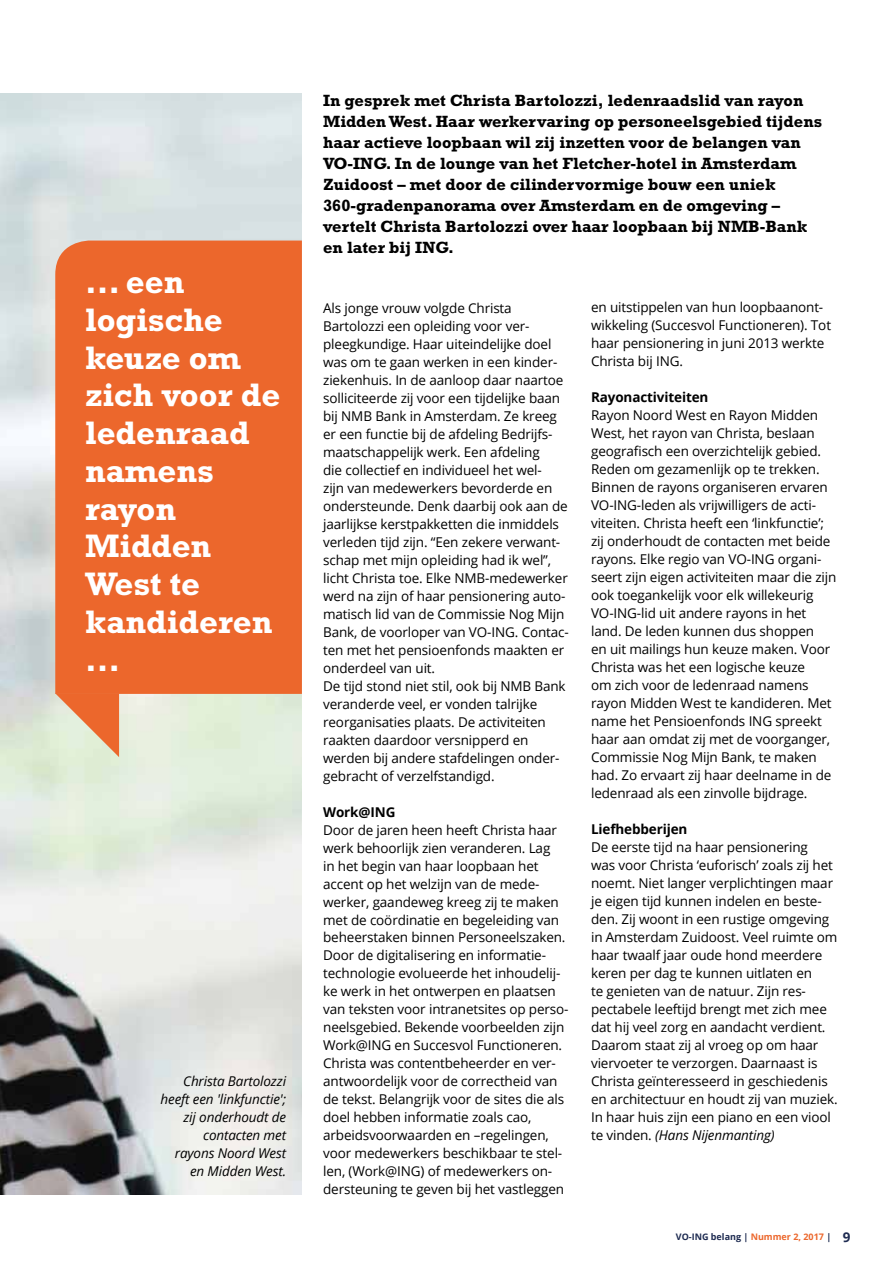
<style>
.page{position:relative;width:893px;height:1263px;background:#fff}
.page>*{position:absolute;margin:0;border:0;box-sizing:border-box;transform-origin:0 0}
.t1{font:700 33px/37.7px "Rockwell";color:#fff}
.t2{font:700 16.5px/21px "Rockwell";color:#000}
.t3{font:13.5px/18px "Open Sans";letter-spacing:-.01em;color:#000}
.t4{font:italic 13.5px/18px "Open Sans";letter-spacing:-.01em;color:#000;text-align:right}
.t5{font:700 13.5px "Open Sans";letter-spacing:-.01em;color:#000}
.t6{font:700 9px "Open Sans";color:#1e2b51}
.s1{font-style:italic}
.s2{color:#ec672c}
.s3{font-size:13.5px}
</style>
<div class="page">
<img style="left:0;top:94px;width:302px;height:1101px">
<div style="left:55px;top:241px;width:247px;height:453px;background:#ec672c"></div>
<svg style="left:55px;top:693px;width:64px;height:64px;background:#e6aa82"></svg>
<h1 class="t1" style="left:85px;top:263px;width:197px">... een logische keuze om zich voor de ledenraad namens rayon<br>Midden<br>West te kandideren ...</h1>
<p class="t4" style="left:161px;top:1072px;width:127px">Christa Bartolozzi heeft een 'linkfunctie'; zij onderhoudt de contacten met rayons Noord West en Midden West.</p>
<p class="t2" style="left:323px;top:90px;width:500px">In gesprek met Christa Bartolozzi, ledenraadslid van rayon Midden West. Haar werkervaring op personeelsgebied tijdens haar actieve loopbaan wil zij inzetten voor de belangen van VO-ING. In de lounge van het Fletcher-hotel in Amsterdam Zuidoost – met door de cilindervormige bouw een uniek 360-gradenpanorama over Amsterdam en de omgeving – vertelt Christa Bartolozzi over haar loopbaan bij NMB-Bank en later bij ING.</p>
<p class="t3" style="left:323px;top:298px;width:247px">Als jonge vrouw volgde Christa Bartolozzi een opleiding voor ver&shy;pleegkundige. Haar uiteindelijke doel was om te gaan werken in een kinder&shy;ziekenhuis. In de aanloop daar naartoe solliciteerde zij voor een tijdelijke baan bij NMB Bank in Amsterdam. Ze kreeg er een functie bij de afdeling Bedrijfs&shy;maatschappelijk werk. Een afdeling<br>die collectief en individueel het wel-<br>zijn van medewerkers bevorderde en ondersteunde. Denk daarbij ook aan de jaarlijkse kerstpakketten die inmiddels verleden tijd zijn. “Een zekere verwant&shy;schap met mijn opleiding had ik wel”, licht Christa toe. Elke NMB-medewerker werd na zijn of haar pensionering auto&shy;matisch lid van de Commissie Nog Mijn Bank, de voorloper van VO-ING. Contac&shy;ten met het pensioenfonds maakten er onderdeel van uit.<br>De tijd stond niet stil, ook bij NMB Bank veranderde veel, er vonden talrijke reorganisaties plaats. De activiteiten raakten daardoor versnipperd en werden bij andere stafdelingen onder&shy;gebracht of verzelfstandigd.</p>
<p class="t5" style="left:323px;top:802px;width:74px">Work@ING</p>
<p class="t3" style="left:323px;top:820px;width:247px">Door de jaren heen heeft Christa haar werk behoorlijk zien veranderen. Lag<br>in het begin van haar loopbaan het accent op het welzijn van de mede&shy;werker, gaandeweg kreeg zij te maken met de coördinatie en begeleiding van beheerstaken binnen Personeelszaken.<br>Door de digitalisering en informatie&shy;technologie evolueerde het inhoudelij&shy;ke werk in het ontwerpen en plaatsen van teksten voor intranetsites op perso&shy;neelsgebied. Bekende voorbeelden zijn Work@ING en Succesvol Functioneren.<br>Christa was contentbeheerder en ver&shy;antwoordelijk voor de correctheid van de tekst. Belangrijk voor de sites die als doel hebben informatie zoals cao, arbeidsvoorwaarden en –regelingen, voor medewerkers beschikbaar te stel&shy;len, (Work@ING) of medewerkers on&shy;dersteuning te geven bij het vastleggen</p>
<p class="t3" style="left:591px;top:298px;width:241px">en uitstippelen van hun loopbaanont&shy;wikkeling (Succesvol Functioneren). Tot haar pensionering in juni 2013 werkte Christa bij ING.</p>
<p class="t5" style="left:591px;top:388px;width:119px">Rayonactiviteiten</p>
<p class="t3" style="left:591px;top:406px;width:247px">Rayon Noord West en Rayon Midden West, het rayon van Christa, beslaan geografisch een overzichtelijk gebied.<br>Reden om gezamenlijk op te trekken.<br>Binnen de rayons organiseren ervaren VO-ING-leden als vrijwilligers de acti&shy;viteiten. Christa heeft een ‘linkfunctie’; zij onderhoudt de contacten met beide rayons. Elke regio van VO-ING organi&shy;seert zijn eigen activiteiten maar die zijn ook toegankelijk voor elk willekeurig VO-ING-lid uit andere rayons in het land. De leden kunnen dus shoppen<br>en uit mailings hun keuze maken. Voor Christa was het een logische keuze<br>om zich voor de ledenraad namens rayon Midden West te kandideren. Met name het Pensioenfonds ING spreekt haar aan omdat zij met de voorganger, Commissie Nog Mijn Bank, te maken had. Zo ervaart zij haar deelname in de ledenraad als een zinvolle bijdrage.</p>
<p class="t5" style="left:591px;top:820px;width:98px">Liefhebberijen</p>
<p class="t3" style="left:591px;top:838px;width:248px">De eerste tijd na haar pensionering<br>was voor Christa ‘euforisch’ zoals zij het noemt. Niet langer verplichtingen maar je eigen tijd kunnen indelen en beste&shy;den. Zij woont in een rustige omgeving in Amsterdam Zuidoost. Veel ruimte om haar twaalf jaar oude hond meerdere keren per dag te kunnen uitlaten en<br>te genieten van de natuur. Zijn res&shy;pectabele leeftijd brengt met zich mee dat hij veel zorg en aandacht verdient.<br>Daarom staat zij al vroeg op om haar viervoeter te verzorgen. Daarnaast is Christa geïnteresseerd in geschiedenis en architectuur en houdt zij van muziek.<br>In haar huis zijn een piano en een viool te vinden. <span class="s1">(Hans Nijenmanting)</span></p>
<p class="t6" style="left:676px;top:1231px;width:176px">VO-ING belang | <span class="s2">Nummer 2, 2017</span> | <span class="s3">9</span></p>
</div>
